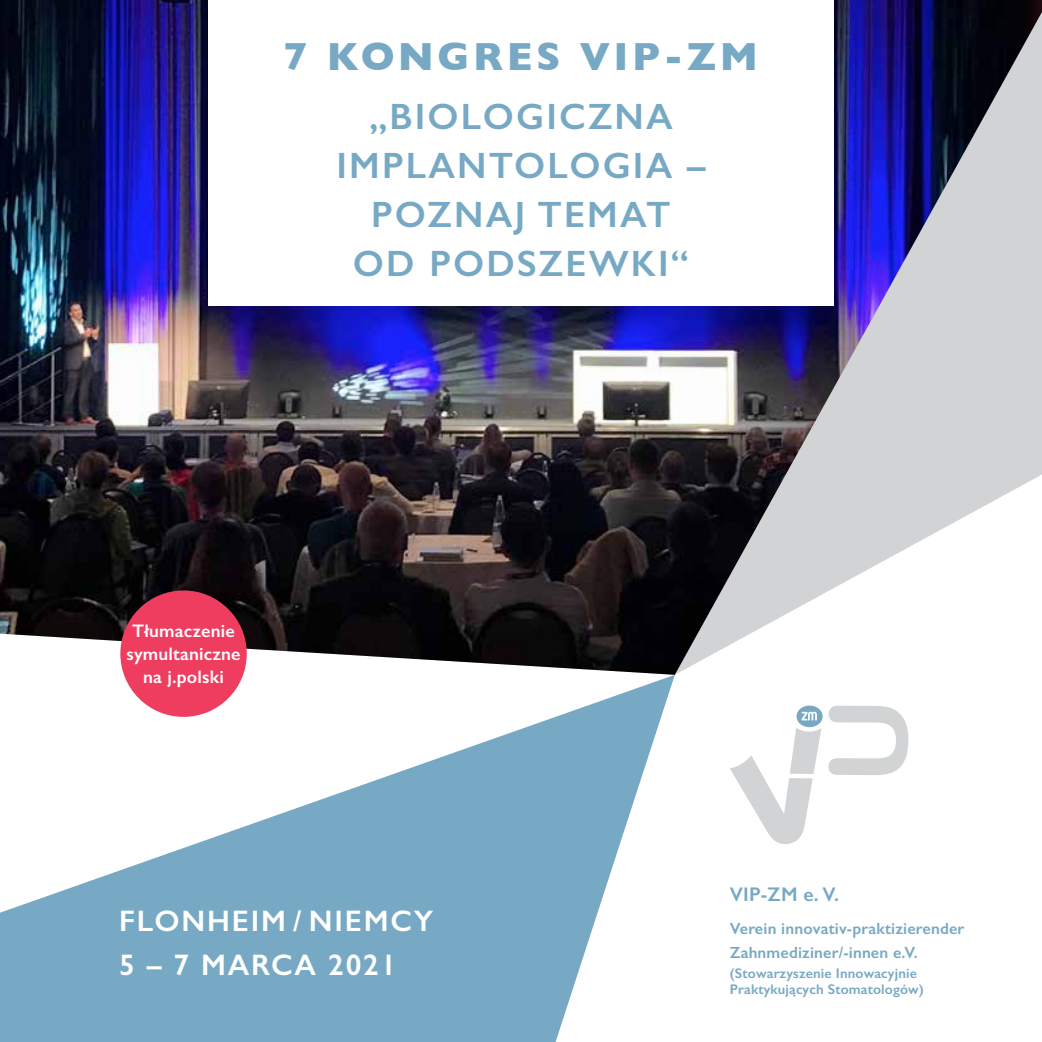
<style>
.page{position:relative;width:1042px;height:1042px;background:#fff}
.page>*{position:absolute;margin:0;border:0;box-sizing:border-box;transform-origin:0 0}
.t1{font:700 40.07px "Gill Sans";letter-spacing:.09em;color:#77a9c4}
.t2{font:600 36.75px/49px "Gill Sans";letter-spacing:.06em;color:#77a9c4}
.t3{font:600 36.75px "Gill Sans";letter-spacing:.155em;color:#77a9c4}
.t4{font:600 29.75px/43.9px "Gill Sans";letter-spacing:.06em;color:#fff}
.t5{font:600 19.78px "Gill Sans";color:#77a9c4}
.t6{font:600 18.2px/22.9px "Gill Sans";letter-spacing:.01em;color:#fff;text-align:center}
.t7{font:600 16.28px/23.4px "Gill Sans";letter-spacing:.01em;color:#77a9c4}
.t8{font:600 14px/16.8px "Gill Sans";letter-spacing:.01em;color:#77a9c4}
</style>
<div class="page">
<svg style="left:0;top:675px;width:675px;height:367px;fill:#77a9c4"></svg>
<img style="left:0;top:0;width:1042px;height:675px">
<svg style="left:730px;top:705px;width:92px;height:139px"></svg>
<svg style="left:828px;top:706px;width:80px;height:69px"></svg>
<div style="left:120px;top:590px;width:127px;height:127px;background:#ef3d60;border-radius:50%"></div>
<div style="left:208px;top:0;width:626px;height:306px;background:#fff"></div>
<h1 class="t1" style="left:284px;top:24px;width:475px">7 KONGRES VIP-ZM</h1>
<h2 class="t2" style="left:336px;top:92px;width:338px;text-indent:180px">GICZNA<br>IMPLANTOLO</h2>
<h2 class="t2" style="left:369px;top:92px;width:88px">„BIOLO</h2>
<h2 class="t2" style="left:603px;top:141px;width:104px">GIA –</h2>
<h2 class="t3" style="left:371px;top:192px;width:244px">poznaj temat</h2>
<h2 class="t2" style="left:353px;top:239px;width:338px">od podszewki “</h2>
<p class="t6" style="left:126px;top:619px;width:116px">Tłumaczenie symultaniczne na j.polski</p>
<h3 class="t4" style="left:119px;top:899px;width:316px">Flonheim / N IEMCY<br>5 – 7 MARCA 2021</h3>
<p class="t5" style="left:730px;top:882px;width:111px">VIP-ZM e. V.</p>
<p class="t7" style="left:730px;top:917px;width:236px">Verein innovativ-praktizierender<br>Zahnmediziner/-innen e.V.</p>
<p class="t8" style="left:730px;top:964px;width:196px">(Stowarzyszenie Innowacyjnie<br>Praktykujących Stomatologów)</p>
</div>
